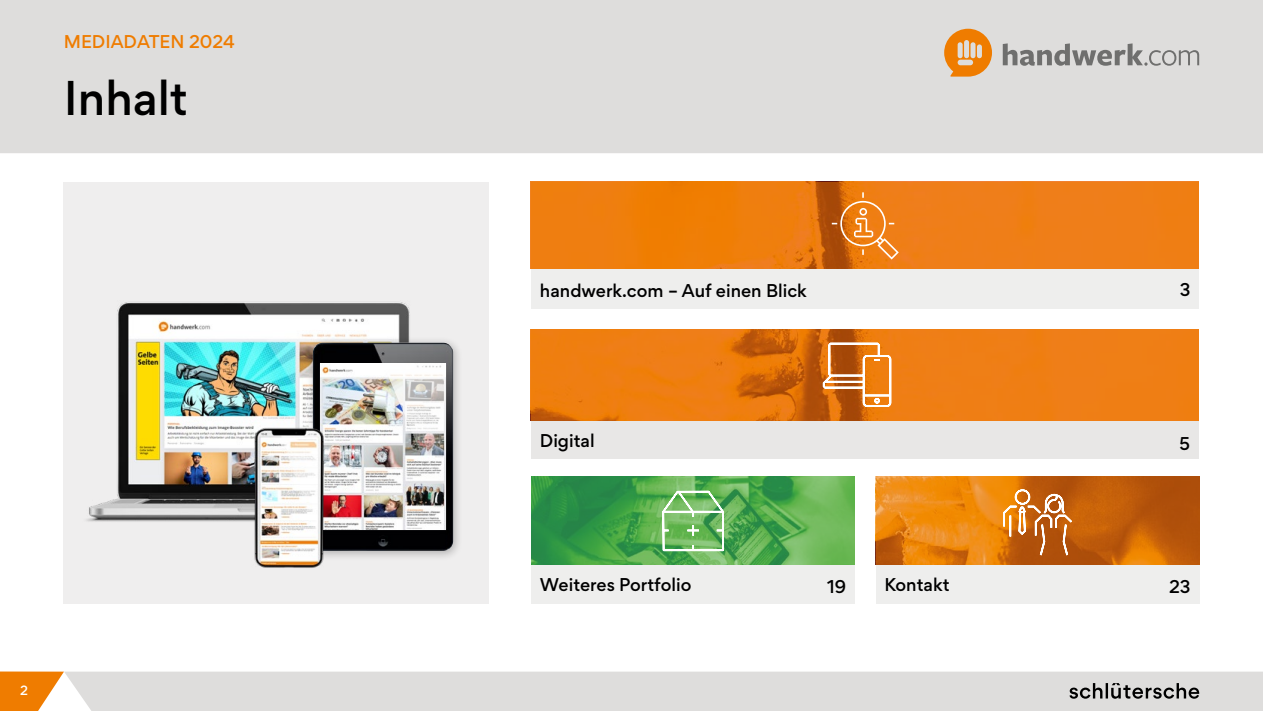
<style>
.page{position:relative;width:1263px;height:711px;background:#fff}
.page>*{position:absolute;margin:0;border:0;box-sizing:border-box;transform-origin:0 0}
.t1{font:500 43.5px "Gordita";color:#000}
.t2{font:500 16.5px "Gordita";color:#000}
.t3{font:500 16.5px "Gordita";color:#ef7c00}
.t4{font:500 12px "Gordita";color:#fff}
</style>
<div class="page">
<div style="left:0;top:0;width:1263px;height:153px;background:#dedddc"></div>
<div style="left:64px;top:671px;width:1199px;height:39px;background:#dedddc"></div>
<svg style="left:0;top:671px;width:64px;height:39px"></svg>
<svg style="left:1069px;top:682px;width:130px;height:16px"></svg>
<svg style="left:944px;top:29px;width:48px;height:48px"></svg>
<svg style="left:1003px;top:43px;width:196px;height:23px"></svg>
<div style="left:531px;top:182px;width:668px;height:126px;background:#eeeeed"></div>
<div style="left:64px;top:182px;width:425px;height:421px;background:#efeeee"></div>
<svg style="left:531px;top:182px;width:668px;height:86px;fill:#ef7e13"></svg>
<svg style="left:832px;top:192px;width:67px;height:67px"></svg>
<div style="left:531px;top:330px;width:667px;height:128px;background:#e8e7e6"></div>
<svg style="left:531px;top:329px;width:667px;height:91px;fill:#ef7e14"></svg>
<svg style="left:823px;top:342px;width:68px;height:65px"></svg>
<img style="left:86px;top:302px;width:324px;height:220px">
<div style="left:306px;top:335px;width:157px;height:225px;background:#000;opacity:.25"></div>
<img style="left:313px;top:342px;width:140px;height:208px">
<img style="left:321px;top:364px;width:124px;height:165px">
<img style="left:383px;top:364px;width:62px;height:147px">
<img style="left:251px;top:424px;width:75px;height:144px">
<div style="left:876px;top:477px;width:323px;height:126px;background:#eeeeed"></div>
<div style="left:531px;top:477px;width:324px;height:126px;background:#eeeeed"></div>
<svg style="left:531px;top:477px;width:324px;height:87px"></svg>
<svg style="left:662px;top:490px;width:62px;height:61px"></svg>
<svg style="left:876px;top:477px;width:323px;height:87px"></svg>
<svg style="left:1003px;top:489px;width:69px;height:66px"></svg>
<p class="t3" style="left:64px;top:29px;width:173px">MEDIADATEN 2024</p>
<h1 class="t1" style="left:64px;top:66px;width:126px">Inhalt</h1>
<p class="t4" style="left:20px;top:681px;width:9px">2</p>
<p class="t2" style="left:540px;top:278px;width:268px">handwerk.com – Auf einen Blick</p>
<p class="t2" style="left:1180px;top:277px;width:12px">3</p>
<p class="t2" style="left:540px;top:428px;width:56px">Digital</p>
<p class="t2" style="left:1179px;top:431px;width:12px">5</p>
<p class="t2" style="left:540px;top:571px;width:153px">Weiteres Portfolio</p>
<p class="t2" style="left:827px;top:574px;width:20px">19</p>
<p class="t2" style="left:884px;top:571px;width:67px">Kontakt</p>
<p class="t2" style="left:1169px;top:574px;width:23px">23</p>
</div>
